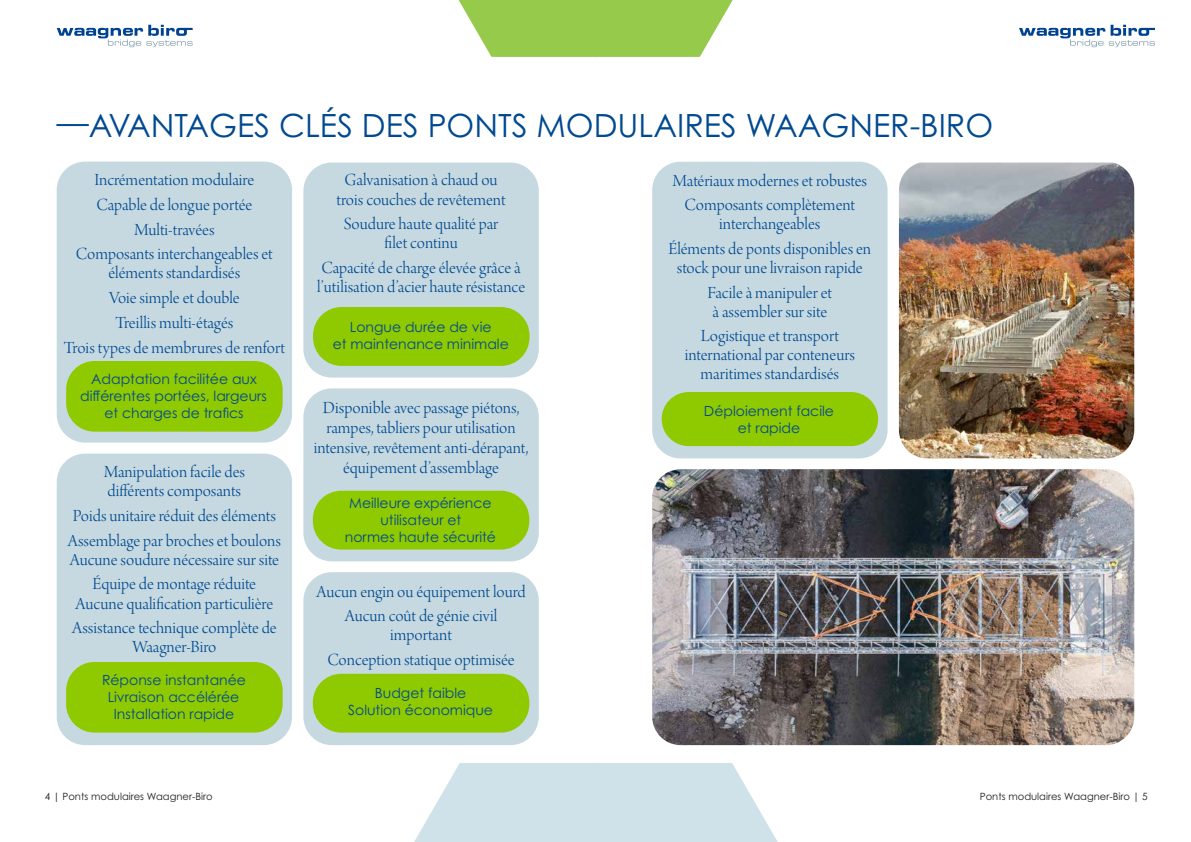
<style>
.page{position:relative;width:1191px;height:842px;background:#fff}
.page>*{position:absolute;margin:0;border:0;box-sizing:border-box;transform-origin:0 0}
.t1{font:32px "Century Gothic Pro";color:#014990}
.t2{font:18px/24.7px "Arno Pro Light Display";color:#014990;text-align:center}
.t3{font:14px/17px "Century Gothic Pro";color:#014990;text-align:center}
.t4{font:10px "Century Gothic Pro";color:#231f20}
</style>
<div class="page">
<svg style="left:57px;top:25px;width:136px;height:22px"></svg>
<svg style="left:1019px;top:25px;width:136px;height:22px"></svg>
<svg style="left:414px;top:763px;width:364px;height:79px;background:#d5e4eb"></svg>
<svg style="left:458px;top:0;width:275px;height:57px;background:#a3d060"></svg>
<div style="left:57px;top:162px;width:235px;height:281px;background:#c6d9e0;border-radius:28px"></div>
<div style="left:303px;top:163px;width:236px;height:215px;background:#c6d9e0;border-radius:28px"></div>
<div style="left:57px;top:454px;width:235px;height:291px;background:#c6d9e0;border-radius:28px"></div>
<div style="left:652px;top:162px;width:235px;height:296px;background:#c6d9e0;border-radius:28px"></div>
<div style="left:303px;top:572px;width:236px;height:173px;background:#c6d9e0;border-radius:28px"></div>
<div style="left:303px;top:388px;width:236px;height:173px;background:#c6d9e0;border-radius:28px"></div>
<div style="left:66px;top:361px;width:217px;height:71px;background:#8fc900;border-radius:28px"></div>
<div style="left:313px;top:307px;width:216px;height:59px;background:#8fc900;border-radius:28px"></div>
<div style="left:66px;top:662px;width:217px;height:71px;background:#8fc900;border-radius:28px"></div>
<div style="left:661px;top:392px;width:217px;height:54px;background:#8fc900;border-radius:27px"></div>
<div style="left:313px;top:674px;width:216px;height:59px;background:#8fc900;border-radius:28px"></div>
<div style="left:313px;top:491px;width:216px;height:59px;background:#8fc900;border-radius:28px"></div>
<img style="left:652px;top:469px;width:482px;height:276px">
<img style="left:899px;top:163px;width:235px;height:295px">
<h1 class="t1" style="left:57px;top:106px;width:938px">—AVANTAGES CLÉS DES PONTS MODULAIRES WAAGNER-BIRO</h1>
<p class="t2" style="left:76px;top:169px;width:198px">Incrémentation modulaire<br>Capable de longue portée<br>Multi-travées<br>Composants interchangeables et</p>
<p class="t2" style="left:64px;top:262px;width:223px">éléments standardisés<br>Voie simple et double<br>Treillis multi-étagés<br>Trois types de membrures de renfort</p>
<p class="t2" style="left:336px;top:172px;width:171px;line-height:19px">Galvanisation à chaud ou trois couches de revêtement</p>
<p class="t2" style="left:344px;top:216px;width:156px;line-height:19px">Soudure haute qualité par filet continu</p>
<p class="t2" style="left:317px;top:259px;width:209px;line-height:19px;text-align:left">Capacité de charge élevée grâce à l’utilisation d’acier haute résistance</p>
<p class="t2" style="left:672px;top:169px;width:196px">Matériaux modernes et robustes<br>Composants complètement</p>
<p class="t2" style="left:668px;top:213px;width:204px">interchangeables<br>Éléments de ponts disponibles en</p>
<p class="t2" style="left:677px;top:256px;width:187px">stock pour une livraison rapide<br>Facile à manipuler et</p>
<p class="t2" style="left:700px;top:300px;width:140px">à assembler sur site<br>Logistique et transport</p>
<p class="t2" style="left:684px;top:347px;width:172px;line-height:19px">international par conteneurs maritimes standardisés</p>
<p class="t3" style="left:333px;top:318px;width:178px">Longue durée de vie<br>et maintenance minimale</p>
<p class="t3" style="left:80px;top:371px;width:188px">Adaptation facilitée aux différentes portées, largeurs et charges de trafics</p>
<p class="t2" style="left:314px;top:399px;width:216px;line-height:20px">Disponible avec passage piétons, rampes, tabliers pour utilisation intensive, revêtement anti-dérapant, équipement d’assemblage</p>
<p class="t3" style="left:704px;top:402px;width:132px">Déploiement facile et rapide</p>
<p class="t2" style="left:104px;top:464px;width:143px;line-height:19px;text-align:left">Manipulation facile des différents composants</p>
<p class="t2" style="left:68px;top:505px;width:215px;text-align:left">Poids unitaire réduit des éléments<br>Assemblage par broches et boulons</p>
<p class="t2" style="left:70px;top:548px;width:211px">Aucune soudure nécessaire sur site<br>Équipe de montage réduite</p>
<p class="t2" style="left:72px;top:592px;width:206px;text-align:left">Aucune qualification particulière<br>Assistance technique complète de</p>
<p class="t2" style="left:132px;top:636px;width:85px">Waagner-Biro</p>
<p class="t3" style="left:345px;top:495px;width:153px">Meilleure expérience utilisateur et<br>normes haute sécurité</p>
<p class="t2" style="left:316px;top:580px;width:211px">Aucun engin ou équipement lourd<br>Aucun coût de génie civil</p>
<p class="t2" style="left:327px;top:624px;width:189px">important<br>Conception statique optimisée</p>
<p class="t3" style="left:102px;top:672px;width:145px">Réponse instantanée<br>Livraison accélérée<br>Installation rapide</p>
<p class="t3" style="left:348px;top:684px;width:146px">Budget faible<br>Solution économique</p>
<p class="t4" style="left:45px;top:790px;width:169px">4 | Ponts modulaires Waagner-Biro</p>
<p class="t4" style="left:979px;top:790px;width:169px">Ponts modulaires Waagner-Biro | 5</p>
</div>
